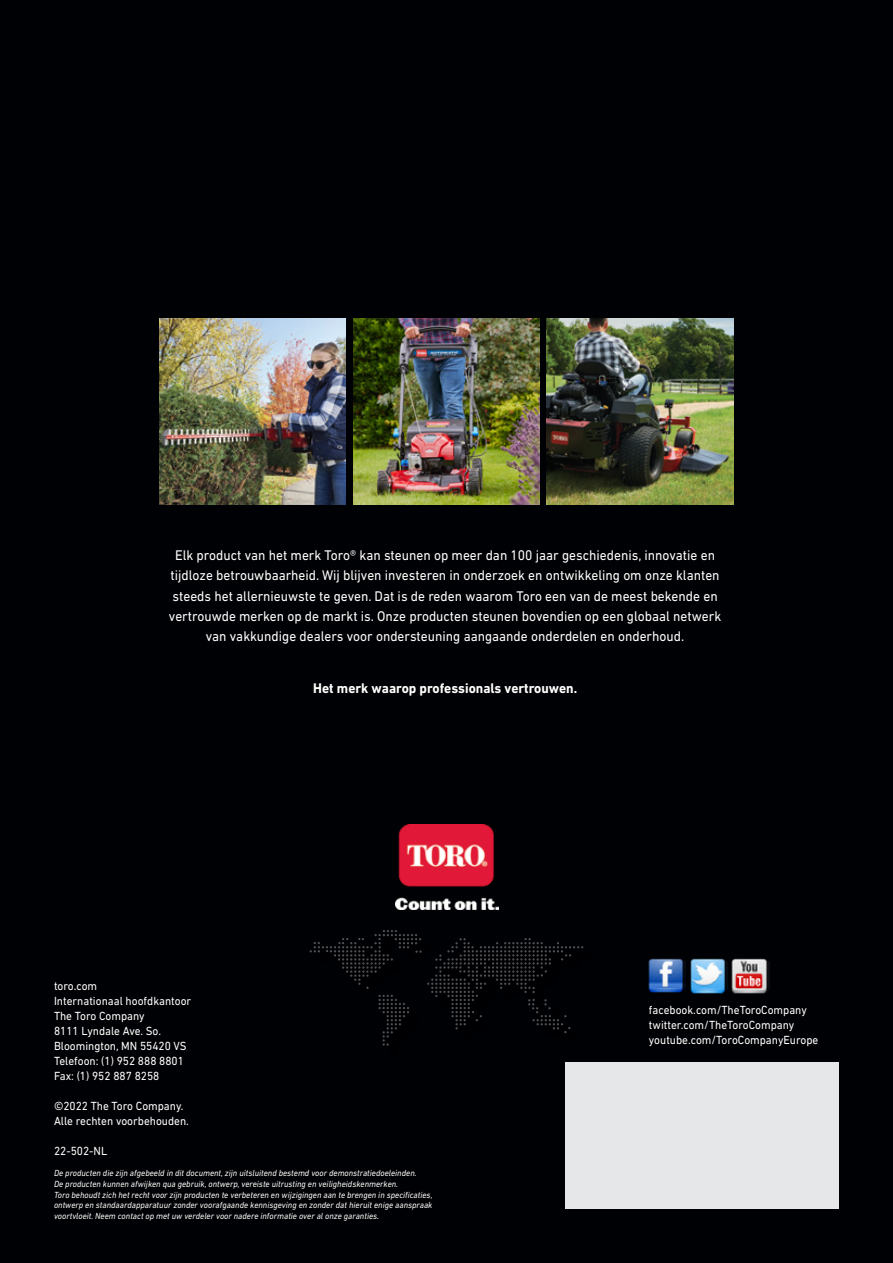
<style>
.page{position:relative;width:893px;height:1263px;background:#000104}
.page>*{position:absolute;margin:0;border:0;box-sizing:border-box;transform-origin:0 0}
.t1{font:14.25px/20.2px "DIN Next LT Pro";color:#fff;text-align:center;scale:.95 1}
.t2{font:700 14.25px "DIN Next LT Pro";color:#fff;scale:.95 1}
.t3{font:12px/15px "DIN Next LT Pro";color:#fff;scale:.95 1}
.t4{font:italic 9px/10.8px "DIN Next LT Pro";color:#fff;scale:.95 1}
</style>
<div class="page">
<img style="left:547px;top:318px;width:186px;height:187px">
<img style="left:353px;top:318px;width:187px;height:187px">
<img style="left:159px;top:318px;width:187px;height:187px">
<img style="left:395px;top:824px;width:103px;height:85px">
<div style="left:565px;top:1063px;width:274px;height:146px;background:#e6e7e8"></div>
<div style="left:312px;top:932px;width:285px;height:128px;background:#000"></div>
<svg style="left:310px;top:930px;width:273px;height:116px"></svg>
<img style="left:648px;top:958px;width:37px;height:35px">
<img style="left:690px;top:958px;width:80px;height:36px">
<p class="t1" style="left:169px;top:545px;width:583px">Elk product van het merk Toro® kan steunen op meer dan 100 jaar geschiedenis, innovatie en tijdloze betrouwbaarheid. Wij blijven investeren in onderzoek en ontwikkeling om onze klanten steeds het allernieuwste te geven. Dat is de reden waarom Toro een van de meest bekende en vertrouwde merken op de markt is. Onze producten steunen bovendien op een globaal netwerk van vakkundige dealers voor ondersteuning aangaande onderdelen en onderhoud.</p>
<h1 class="t2" style="left:313px;top:680px;width:279px">Het merk waarop professionals vertrouwen.</h1>
<h2 class="t3" style="left:54px;top:978px;width:146px">toro.com<br>Internationaal hoofdkantoor<br>The Toro Company<br>8111 Lyndale Ave. So.<br>Bloomington, MN 55420 VS<br>Telefoon: (1) 952 888 8801<br>Fax: (1) 952 887 8258</h2>
<h2 class="t3" style="left:54px;top:1098px;width:144px">©2022 The Toro Company.<br>Alle rechten voorbehouden.</h2>
<h2 class="t3" style="left:54px;top:1143px;width:57px">22-502-NL</h2>
<p class="t4" style="left:54px;top:1167px;width:400px">De producten die zijn afgebeeld in dit document, zijn uitsluitend bestemd voor demonstratiedoeleinden.<br>De producten kunnen afwijken qua gebruik, ontwerp, vereiste uitrusting en veiligheidskenmerken.<br>Toro behoudt zich het recht voor zijn producten te verbeteren en wijzigingen aan te brengen in specificaties, ontwerp en standaardapparatuur zonder voorafgaande kennisgeving en zonder dat hieruit enige aanspraak voortvloeit. Neem contact op met uw verdeler voor nadere informatie over al onze garanties.</p>
<h2 class="t3" style="left:649px;top:1003px;width:180px">facebook.com/TheToroCompany twitter.com/TheToroCompany youtube.com/ToroCompanyEurope</h2>
</div>
